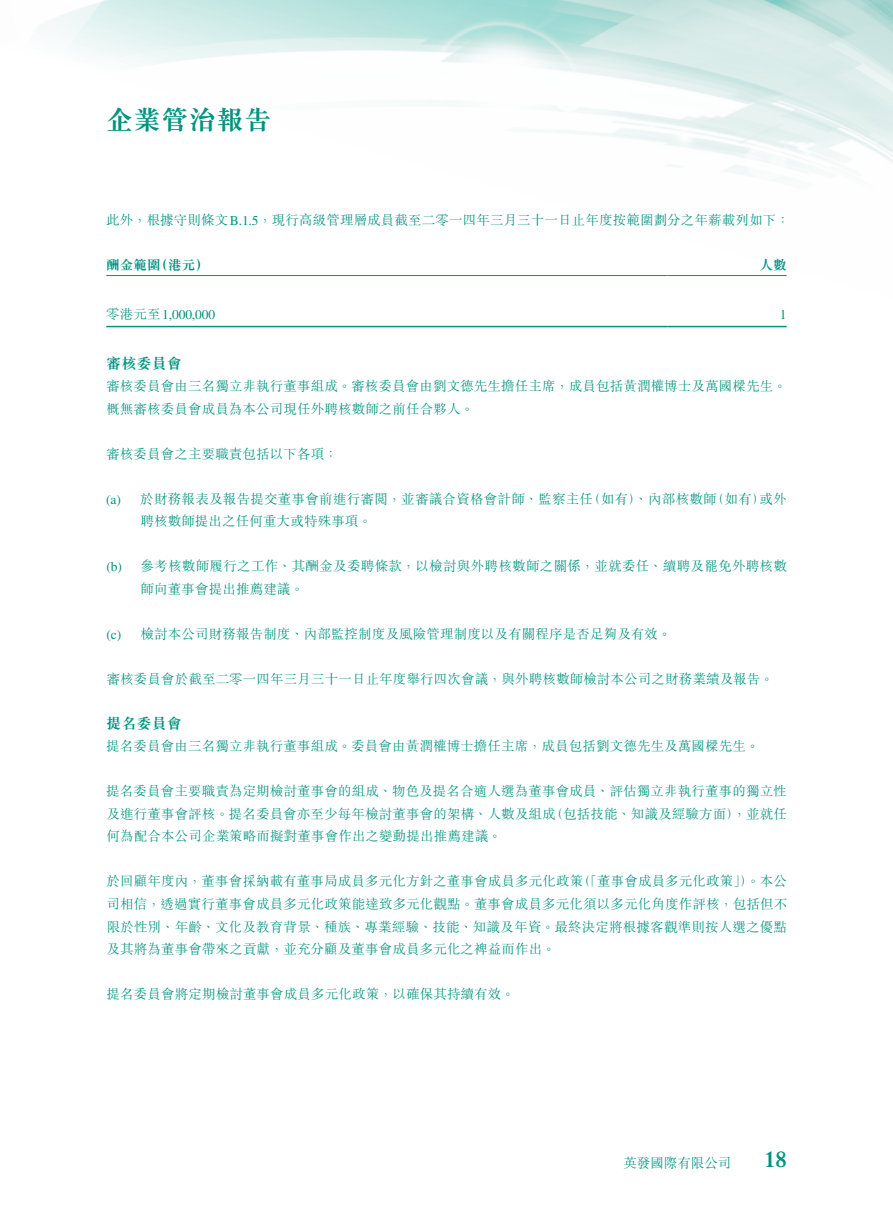
<style>
.page{position:relative;width:893px;height:1212px;background:#fff}
.page>*{position:absolute;margin:0;border:0;box-sizing:border-box;transform-origin:0 0}
.t1{font:700 27px "M Sung HK";letter-spacing:.02em;color:#00937f}
.t2{font:600 22.5px "Times LT Std";color:#00937f}
.t3{font:700 15px "M Sung HK";letter-spacing:.01em;color:#00937f}
.t4{font:300 13.5px/22.5px "M Sung HK";letter-spacing:.01em;color:#00937f}
.t5{font:13.5px "Times LT Std";letter-spacing:-.01em;color:#00937f}
.t6{font:700 13.5px "M Sung HK";letter-spacing:.01em;color:#00937f}
.s1{font-family:"Times LT Std";font-weight:400}
.s2{font-family:"M Sung HK";font-weight:300}
</style>
<div class="page">
<hr style="left:106px;top:275px;width:562px;height:1px;background:#00937f">
<hr style="left:668px;top:275px;width:119px;height:1px;background:#00937f">
<hr style="left:106px;top:326px;width:562px;height:1px;background:#00937f">
<hr style="left:668px;top:326px;width:119px;height:1px;background:#00937f">
<h1 class="t1" style="left:106px;top:107px;width:166px">企業管治報告</h1>
<p class="t4" style="left:106px;top:208px;width:685px">此外，根據守則條文<span class="s1">B.1.5</span>，現行高級管理層成員截至二零一四年三月三十一日止年度按範圍劃分之年薪載列如下：</p>
<p class="t6" style="left:759px;top:258px;width:29px">人數</p>
<p class="t6" style="left:155px;top:258px;width:55px">（港元）</p>
<p class="t6" style="left:106px;top:258px;width:56px">酬金範圍</p>
<p class="t5" style="left:106px;top:307px;width:110px"><span class="s2">零港元至</span>1,000,000</p>
<p class="t3" style="left:106px;top:356px;width:77px">審核委員會</p>
<p class="t4" style="left:106px;top:374px;width:682px">審核委員會由三名獨立非執行董事組成。審核委員會由劉文德先生擔任主席，成員包括黃潤權博士及萬國樑先生。概無審核委員會成員為本公司現任外聘核數師之前任合夥人。</p>
<p class="t4" style="left:106px;top:442px;width:233px">審核委員會之主要職責包括以下各項：</p>
<p class="t4" style="left:759px;top:487px;width:29px">或外</p>
<p class="t5" style="left:780px;top:307px;width:8px">1</p>
<p class="t4" style="left:140px;top:487px;width:454px">於財務報表及報告提交董事會前進行審閱，並審議合資格會計師、監察主任</p>
<p class="t4" style="left:587px;top:487px;width:131px">（如有）、內部核數師</p>
<p class="t4" style="left:711px;top:487px;width:56px">（如有）</p>
<p class="t5" style="left:106px;top:492px;width:16px">)a(</p>
<p class="t5" style="left:106px;top:559px;width:17px">)b(</p>
<p class="t4" style="left:140px;top:509px;width:233px">聘核數師提出之任何重大或特殊事項。</p>
<p class="t4" style="left:140px;top:554px;width:648px">參考核數師履行之工作、其酬金及委聘條款，以檢討與外聘核數師之關係，並就委任、續聘及罷免外聘核數</p>
<p class="t4" style="left:141px;top:577px;width:165px">師向董事會提出推薦建議。</p>
<p class="t4" style="left:141px;top:622px;width:532px">檢討本公司財務報告制度、內部監控制度及風險管理制度以及有關程序是否足夠及有效。</p>
<p class="t5" style="left:107px;top:627px;width:16px">)c(</p>
<p class="t4" style="left:107px;top:667px;width:669px">審核委員會於截至二零一四年三月三十一日止年度舉行四次會議，與外聘核數師檢討本公司之財務業績及報告。</p>
<p class="t3" style="left:106px;top:716px;width:77px">提名委員會</p>
<p class="t4" style="left:106px;top:734px;width:654px">提名委員會由三名獨立非執行董事組成。委員會由黃潤權博士擔任主席，成員包括劉文德先生及萬國樑先生。</p>
<p class="t4" style="left:106px;top:779px;width:682px;text-align:right">提名委員會主要職責為定期檢討董事會的組成、物色及提名合適人選為董事會成員、評估獨立非執行董事的獨立性（包括技能、知識及經驗方面，）並就任</p>
<p class="t4" style="left:106px;top:802px;width:451px">及進行董事會評核。提名委員會亦至少每年檢討董事會的架構、人數及組成何為配合本公司企業策略而擬對董事會作出之變動提出推薦建議。</p>
<p class="t4" style="left:107px;top:869px;width:682px">於回顧年度內，董事會採納載有董事局成員多元化方針之董事會成員多元化政策<br>司相信，透過實行董事會成員多元化政策能達致多元化觀點。董事會成員多元化須以多元化角度作評核，包括但不限於性別、年齡、文化及教育背景、種族、專業經驗、技能、知識及年資。最終決定將根據客觀準則按人選之優點及其將為董事會帶來之貢獻，並充分顧及董事會成員多元化之裨益而作出。</p>
<p class="t4" style="left:107px;top:982px;width:410px">提名委員會將定期檢討董事會成員多元化政策，以確保其持續有效。</p>
<p class="t4" style="left:577px;top:869px;width:211px">（「董事會成員多元化政策」）。本公</p>
<p class="t4" style="left:623px;top:1151px;width:109px">英發國際有限公司</p>
<h2 class="t2" style="left:764px;top:1146px;width:24px">18</h2>
</div>
